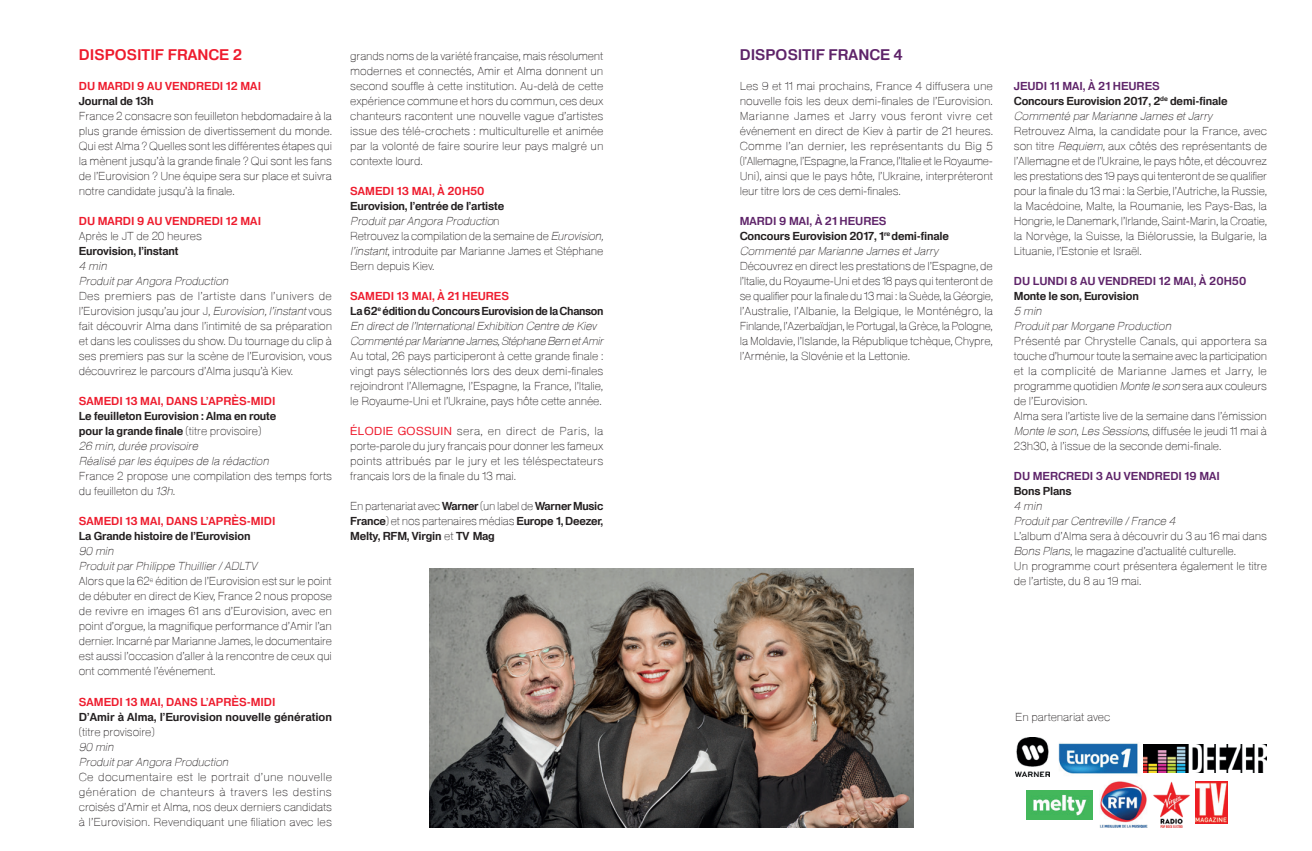
<style>
.page{position:relative;width:1312px;height:851px;background:#fff}
.page>*{position:absolute;margin:0;border:0;box-sizing:border-box;transform-origin:0 0}
.t1{font:600 15px "FTV Heldustry";letter-spacing:.01em;color:#ee1b2d}
.t2{font:600 15px "FTV Heldustry";letter-spacing:.01em;color:#5e2369}
.t3{font:100 11.25px/15px "FTV Heldustry";letter-spacing:-.01em;color:#231f20;text-align:justify}
.t4{font:600 11.25px/15px "FTV Heldustry";letter-spacing:-.01em;color:#231f20}
.t5{font:italic 100 11.25px/15px "FTV Heldustry";letter-spacing:-.01em;color:#231f20}
.t6{font:600 11.25px "FTV Heldustry";letter-spacing:.01em;color:#ee1b2d}
.t7{font:600 11.25px "FTV Heldustry";letter-spacing:.01em;color:#5e2369}
.s1{font-style:italic}
.s2{font-weight:600;font-style:normal}
.s3{font-style:normal}
.s4{font-weight:600}
.s5{font-weight:600;font-style:normal;color:#ee1b2d}
.s6{font-weight:400;color:#ee1b2d}
.s7{font-weight:100}
.s8{color:#5e2369}
.s9{font-weight:100;font-style:italic}
</style>
<div class="page">
<img style="left:429px;top:568px;width:484px;height:259px">
<img style="left:1143px;top:744px;width:123px;height:28px">
<img style="left:1058px;top:743px;width:80px;height:31px">
<img style="left:1195px;top:781px;width:32px;height:42px">
<img style="left:1153px;top:781px;width:37px;height:46px">
<img style="left:1026px;top:790px;width:66px;height:29px">
<img style="left:1099px;top:781px;width:48px;height:46px">
<img style="left:1015px;top:737px;width:34px;height:39px">
<h1 class="t1" style="left:79px;top:45px;width:165px">DISPOSITIF FRANCE 2</h1>
<p class="t6" style="left:79px;top:79px;width:183px">DU MARDI 9 AU VENDREDI 12 MAI</p>
<p class="t4" style="left:79px;top:93px;width:76px">Journal de 13h</p>
<p class="t3" style="left:79px;top:108px;width:254px">France 2 consacre son feuilleton hebdomadaire à la plus grande émission de divertissement du monde.<br>Qui est Alma ? Quelles sont les différentes étapes qui la mènent jusqu’à la grande finale ? Qui sont les fans de l’Eurovision ? Une équipe sera sur place et suivra notre candidate jusqu’à la finale.</p>
<p class="t6" style="left:79px;top:214px;width:183px">DU MARDI 9 AU VENDREDI 12 MAI</p>
<p class="t3" style="left:79px;top:228px;width:124px">Après le JT de 20 heures</p>
<p class="t4" style="left:79px;top:243px;width:101px">Eurovision, l’instant</p>
<p class="t5" style="left:79px;top:258px;width:151px">4 min<br>Produit par Angora Production</p>
<p class="t3" style="left:79px;top:288px;width:255px">Des premiers pas de l’artiste dans l’univers de l’Eurovision jusqu’au jour J, <span class="s1">Eurovision, l’instant</span> vous fait découvrir Alma dans l’intimité de sa préparation et dans les coulisses du show. Du tournage du clip à ses premiers pas sur la scène de l’Eurovision, vous découvrirez le parcours d’Alma jusqu’à Kiev.</p>
<p class="t6" style="left:79px;top:394px;width:198px">SAMEDI 13 MAI, DANS L’APRÈS-MIDI</p>
<p class="t5" style="left:79px;top:408px;width:199px"><span class="s2">Le feuilleton Eurovision : Alma en route pour la grande finale</span> <span class="s3">(titre provisoire)<br></span>26 min, durée provisoire<br>Réalisé par les équipes de la rédaction</p>
<p class="t3" style="left:79px;top:468px;width:254px">France 2 propose une compilation des temps forts du feuilleton du <span class="s1">13h.</span></p>
<p class="t6" style="left:79px;top:514px;width:198px">SAMEDI 13 MAI, DANS L’APRÈS-MIDI</p>
<p class="t4" style="left:79px;top:528px;width:173px">La Grande histoire de l’Eurovision</p>
<p class="t3" style="left:79px;top:543px;width:254px;text-align:left"><span class="s1">90 min<br>Produit par Philippe Thuillier / ADLTV<br></span>Alors que la 62<sup>e</sup> édition de l’Eurovision est sur le point de débuter en direct de Kiev, France 2 nous propose de revivre en images 61 ans d’Eurovision, avec en point d’orgue, la magnifique performance d’Amir l’an dernier. Incarné par Marianne James, le documentaire est aussi l’occasion d’aller à la rencontre de ceux qui ont commenté l’événement.</p>
<p class="t6" style="left:79px;top:694px;width:198px">SAMEDI 13 MAI, DANS L’APRÈS-MIDI</p>
<p class="t4" style="left:79px;top:708px;width:254px">D’Amir à Alma, l’Eurovision nouvelle génération</p>
<p class="t3" style="left:79px;top:723px;width:77px">(titre provisoire)</p>
<p class="t5" style="left:79px;top:738px;width:151px">90 min<br>Produit par Angora Production</p>
<p class="t3" style="left:79px;top:768px;width:254px">Ce documentaire est le portrait d’une nouvelle génération de chanteurs à travers les destins croisés d’Amir et Alma, nos deux derniers candidats à l’Eurovision. Revendiquant une filiation avec les</p>
<p class="t3" style="left:350px;top:48px;width:255px">grands noms de la variété française, mais résolument modernes et connectés, Amir et Alma donnent un second souffle à cette institution. Au-delà de cette expérience commune et hors du commun, ces deux chanteurs racontent une nouvelle vague d’artistes issue des télé-crochets : multiculturelle et animée par la volonté de faire sourire leur pays malgré un contexte lourd.</p>
<p class="t6" style="left:350px;top:184px;width:136px">SAMEDI 13 MAI, À 20H50</p>
<p class="t3" style="left:350px;top:198px;width:254px;text-align:left"><span class="s4">Eurovision, l’entrée de l’artiste<br></span><span class="s1">Produit par Angora Productio</span>n<br>Retrouvez la compilation de la semaine de <span class="s1">Eurovision, l’instant</span>, introduite par Marianne James et Stéphane Bern depuis Kiev.</p>
<p class="t5" style="left:350px;top:288px;width:255px"><span class="s5">SAMEDI 13 MAI, À 21 HEURES<br></span><span class="s2">La 62</span><sup>e</sup> <span class="s2">édition du Concours Eurovision de la Chanson </span>En direct de l’International Exhibition Centre de Kiev Commenté par Marianne James, Stéphane Bern et Amir</p>
<p class="t3" style="left:350px;top:348px;width:254px">Au total, 26 pays participeront à cette grande finale : vingt pays sélectionnés lors des deux demi-finales rejoindront l’Allemagne, l’Espagne, la France, l’Italie, le Royaume-Uni et l’Ukraine, pays hôte cette année.</p>
<p class="t3" style="left:350px;top:423px;width:254px"><span class="s6">ÉLODIE GOSSUIN</span> sera, en direct de Paris, la porte-parole du jury français pour donner les fameux points attribués par le jury et les téléspectateurs français lors de la finale du 13 mai.</p>
<p class="t4" style="left:350px;top:498px;width:254px;text-align:justify"><span class="s7">En partenariat avec</span> Warner <span class="s7">(un label de</span> Warner Music France<span class="s7">) et nos partenaires médias</span> Europe 1, Deezer, Melty, RFM, Virgin <span class="s7">et</span> TV Mag</p>
<h1 class="t2" style="left:739px;top:45px;width:164px">DISPOSITIF FRANCE 4</h1>
<p class="t3" style="left:739px;top:78px;width:254px">Les 9 et 11 mai prochains, France 4 diffusera une nouvelle fois les deux demi-finales de l’Eurovision.<br>Marianne James et Jarry vous feront vivre cet événement en direct de Kiev à partir de 21 heures.<br>Comme l’an dernier, les représentants du Big 5 (l’Allemagne, l’Espagne, la France, l’Italie et le Royaume-Uni), ainsi que le pays hôte, l’Ukraine, interpréteront leur titre lors de ces demi-finales.</p>
<p class="t4" style="left:739px;top:213px;width:211px"><span class="s8">MARDI 9 MAI, À 21 HEURES<br></span>Concours Eurovision 2017, 1<sup>re</sup> demi-finale<br><span class="s9">Commenté par Marianne James et Jarry</span></p>
<p class="t3" style="left:739px;top:258px;width:255px">Découvrez en direct les prestations de l’Espagne, de l’Italie, du Royaume-Uni et des 18 pays qui tenteront de se qualifier pour la finale du 13 mai : la Suède, la Géorgie, l’Australie, l’Albanie, la Belgique, le Monténégro, la Finlande, l’Azerbaïdjan, le Portugal, la Grèce, la Pologne, la Moldavie, l’Islande, la République tchèque, Chypre, l’Arménie, la Slovénie et la Lettonie.</p>
<p class="t4" style="left:1013px;top:78px;width:215px"><span class="s8">JEUDI 11 MAI, À 21 HEURES<br></span>Concours Eurovision 2017, 2<sup>de</sup> demi-finale<br><span class="s9">Commenté par Marianne James et Jarry</span></p>
<p class="t3" style="left:1013px;top:123px;width:255px">Retrouvez Alma, la candidate pour la France, avec son titre <span class="s1">Requiem</span>, aux côtés des représentants de l’Allemagne et de l’Ukraine, le pays hôte, et découvrez les prestations des 19 pays qui tenteront de se qualifier pour la finale du 13 mai : la Serbie, l’Autriche, la Russie, la Macédoine, Malte, la Roumanie, les Pays-Bas, la Hongrie, le Danemark, l’Irlande, Saint-Marin, la Croatie, la Norvège, la Suisse, la Biélorussie, la Bulgarie, la Lituanie, l’Estonie et Israël.</p>
<p class="t7" style="left:1013px;top:274px;width:234px">DU LUNDI 8 AU VENDREDI 12 MAI, À 20H50</p>
<p class="t4" style="left:1013px;top:288px;width:126px">Monte le son, Eurovision</p>
<p class="t5" style="left:1013px;top:303px;width:159px">5 min<br>Produit par Morgane Production</p>
<p class="t3" style="left:1013px;top:333px;width:255px;text-align:left">Présenté par Chrystelle Canals, qui apportera sa touche d’humour toute la semaine avec la participation et la complicité de Marianne James et Jarry, le programme quotidien <span class="s1">Monte le son</span> sera aux couleurs de l’Eurovision.<br>Alma sera l’artiste live de la semaine dans l’émission <span class="s1">Monte le son</span>, <span class="s1">Les Sessions</span>, diffusée le jeudi 11 mai à 23h30, à l’issue de la seconde demi-finale.</p>
<p class="t7" style="left:1013px;top:469px;width:207px">DU MERCREDI 3 AU VENDREDI 19 MAI</p>
<p class="t4" style="left:1013px;top:483px;width:59px">Bons Plans</p>
<p class="t5" style="left:1013px;top:498px;width:163px">4 min<br>Produit par Centreville / France 4</p>
<p class="t3" style="left:1013px;top:528px;width:254px;text-align:left">L’album d’Alma sera à découvrir du 3 au 16 mai dans <span class="s1">Bons Plans</span>, le magazine d’actualité culturelle.<br>Un programme court présentera également le titre de l’artiste, du 8 au 19 mai.</p>
<p class="t3" style="left:1015px;top:708px;width:96px">En partenariat avec</p>
</div>
